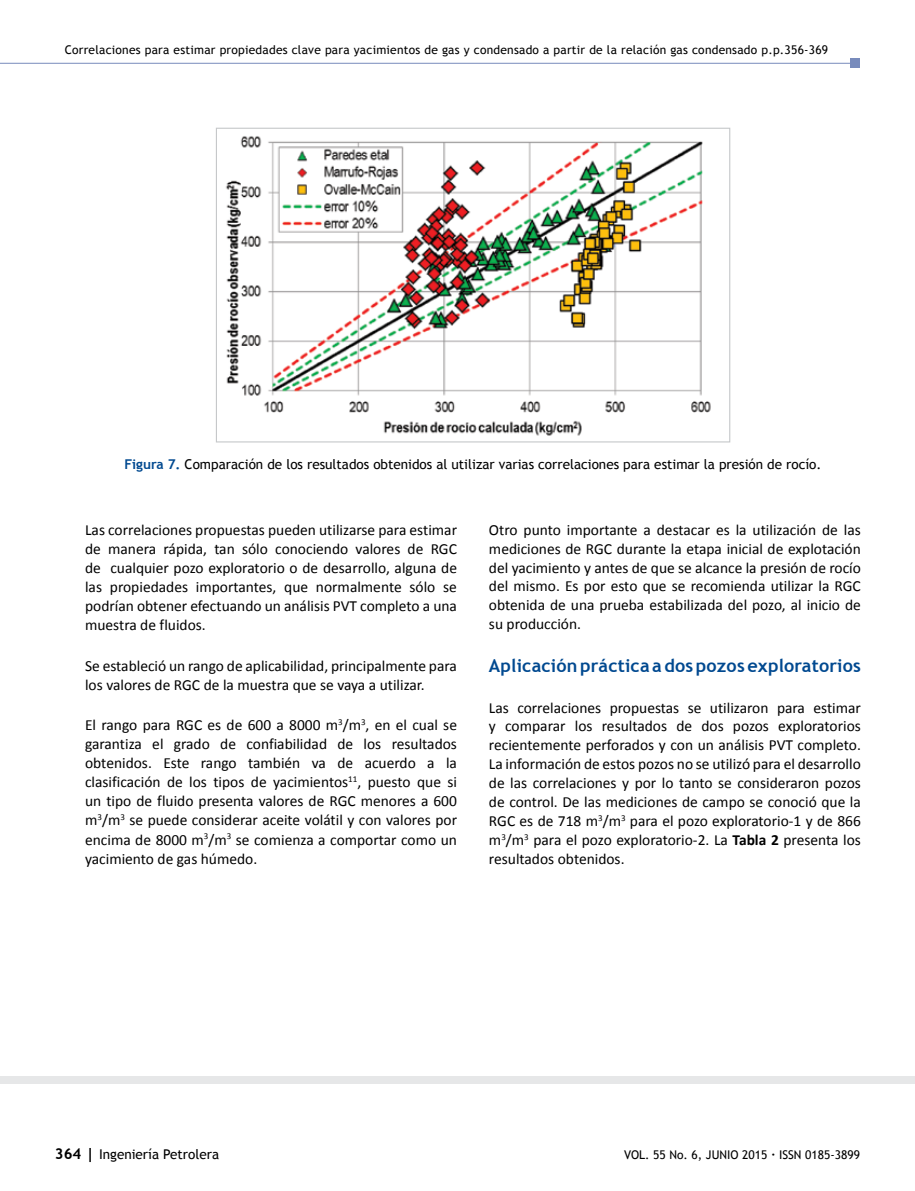
<style>
.page{position:relative;width:915px;height:1191px;background:#fff}
.page>*{position:absolute;margin:0;border:0;box-sizing:border-box;transform-origin:0 0}
.t1{font:700 18px "Trebuchet MS";letter-spacing:.01em;color:#004990}
.t2{font:15.45px/19px "Calibri";color:#000;text-align:justify}
.t3{font:13.5px "Trebuchet MS";color:#000}
.t4{font:12px "Trebuchet MS";letter-spacing:.02em;color:#000}
.t5{font:12px "Trebuchet MS";color:#000}
.s1{font-weight:700;color:#004990}
.s2{font-weight:700}
.s3{font-weight:700;font-size:15px}
</style>
<div class="page">
<hr style="left:0;top:63px;width:854px;height:1px;background:#788bbc">
<div style="left:850px;top:59px;width:9px;height:9px;background:#788bbc"></div>
<img style="left:226px;top:136px;width:485px;height:300px">
<div style="left:216px;top:128px;width:514px;height:314px;border:1px solid #c6c8ca"></div>
<div style="left:0;top:1076px;width:914px;height:8px;background:#e6e7e8"></div>
<p class="t4" style="left:65px;top:43px;width:764px">Correlaciones para estimar propiedades clave para yacimientos de gas y condensado a partir de la relación gas condensado p.p.356-369</p>
<p class="t3" style="left:124px;top:456px;width:698px"><span class="s1">Figura 7.</span> Comparación de los resultados obtenidos al utilizar varias correlaciones para estimar la presión de rocío.</p>
<p class="t2" style="left:85px;top:520px;width:373px">Las correlaciones propuestas pueden utilizarse para estimar de manera rápida, tan sólo conociendo valores de RGC de cualquier pozo exploratorio o de desarrollo, alguna de las propiedades importantes, que normalmente sólo se podrían obtener efectuando un análisis PVT completo a una muestra de fluidos.</p>
<p class="t2" style="left:85px;top:656px;width:373px">Se estableció un rango de aplicabilidad, principalmente para los valores de RGC de la muestra que se vaya a utilizar.</p>
<p class="t2" style="left:85px;top:715px;width:373px">El rango para RGC es de 600 a 8000 m<sup>3</sup>/m<sup>3</sup>, en el cual se garantiza el grado de confiabilidad de los resultados obtenidos. Este rango también va de acuerdo a la clasificación de los tipos de yacimientos<sup>11</sup>, puesto que si un tipo de fluido presenta valores de RGC menores a 600 m<sup>3</sup>/m<sup>3</sup> se puede considerar aceite volátil y con valores por encima de 8000 m<sup>3</sup>/m<sup>3</sup> se comienza a comportar como un yacimiento de gas húmedo.</p>
<p class="t2" style="left:489px;top:520px;width:373px">Otro punto importante a destacar es la utilización de las mediciones de RGC durante la etapa inicial de explotación del yacimiento y antes de que se alcance la presión de rocío del mismo. Es por esto que se recomienda utilizar la RGC obtenida de una prueba estabilizada del pozo, al inicio de su producción.</p>
<p class="t1" style="left:489px;top:655px;width:373px">Aplicación práctica a dos pozos exploratorios</p>
<p class="t2" style="left:489px;top:698px;width:373px">Las correlaciones propuestas se utilizaron para estimar y comparar los resultados de dos pozos exploratorios recientemente perforados y con un análisis PVT completo.<br>La información de estos pozos no se utilizó para el desarrollo de las correlaciones y por lo tanto se consideraron pozos de control. De las mediciones de campo se conoció que la RGC es de 718 m<sup>3</sup>/m<sup>3</sup> para el pozo exploratorio-1 y de 866 m<sup>3</sup>/m<sup>3</sup> para el pozo exploratorio-2. La <span class="s2">Tabla 2</span> presenta los resultados obtenidos.</p>
<p class="t3" style="left:55px;top:1146px;width:166px"><span class="s3">364 |</span> Ingeniería Petrolera</p>
<p class="t5" style="left:623px;top:1147px;width:237px">VOL. 55 No. 6, JUNIO 2015 <span class="s2">·</span> ISSN 0185-3899</p>
</div>
